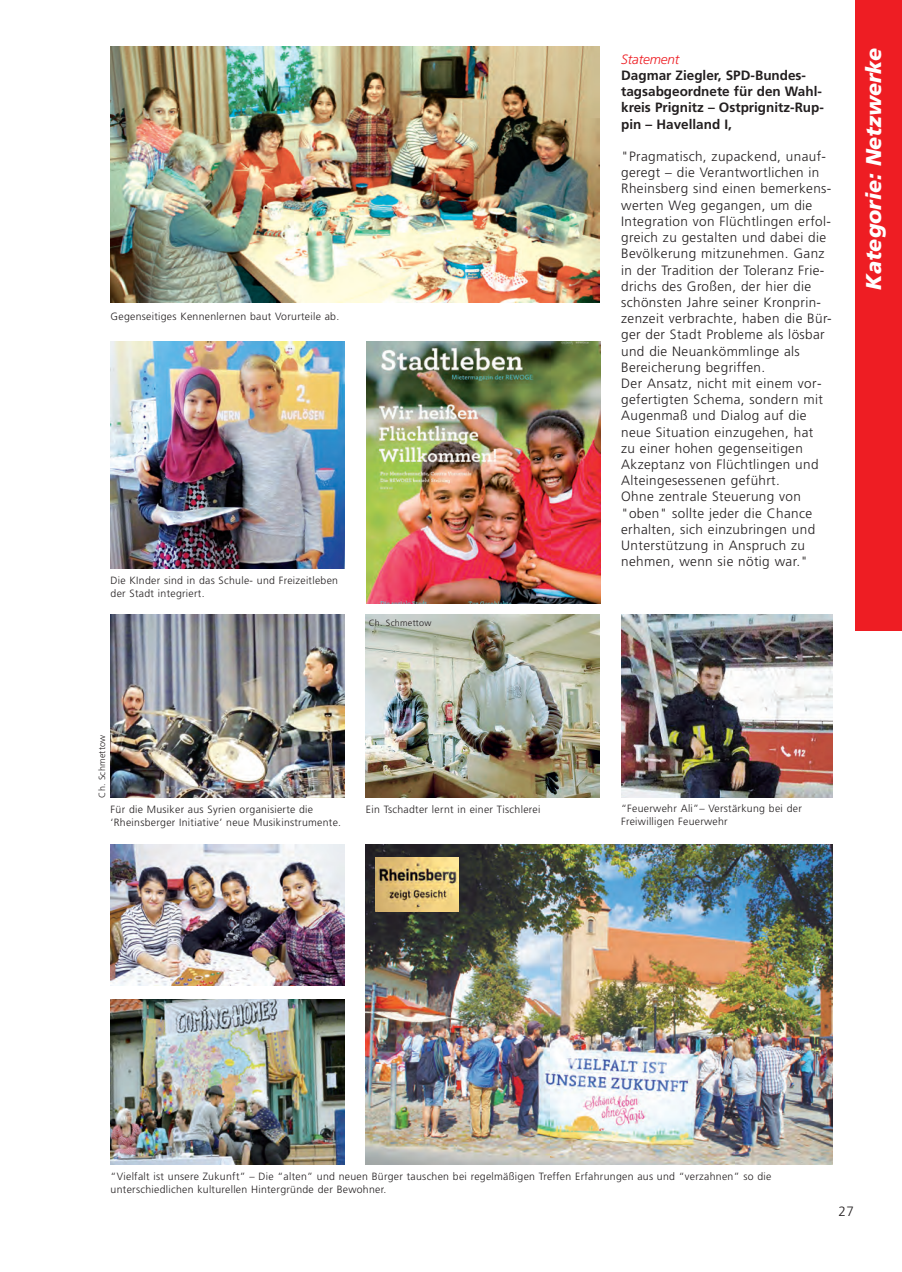
<style>
.page{position:relative;width:902px;height:1272px;background:#fff}
.page>*{position:absolute;margin:0;border:0;box-sizing:border-box;transform-origin:0 0}
.t1{font:italic 900 21.45px "Frutiger";color:#fff}
.t2{font:300 13.5px/16.2px "Frutiger";letter-spacing:.03em;color:#231f20}
.t3{font:700 13.5px/16.2px "Frutiger";color:#231f20}
.t4{font:italic 300 13.5px "Frutiger";letter-spacing:-.01em;color:#ee1d23}
.t5{font:300 10.5px/12.6px "Frutiger";letter-spacing:.03em;color:#231f20}
.t6{font:300 9px "Frutiger";letter-spacing:.03em;color:#231f20}
</style>
<div class="page">
<div style="left:855px;top:0;width:46px;height:631px;background:#ee1d23"></div>
<img style="left:366px;top:844px;width:466px;height:320px">
<img style="left:375px;top:857px;width:84px;height:54px">
<img style="left:111px;top:999px;width:233px;height:165px">
<img style="left:111px;top:844px;width:233px;height:141px">
<img style="left:111px;top:47px;width:489px;height:255px">
<img style="left:366px;top:615px;width:234px;height:182px">
<img style="left:621px;top:614px;width:211px;height:183px">
<img style="left:366px;top:341px;width:234px;height:262px">
<img style="left:111px;top:342px;width:233px;height:226px">
<img style="left:111px;top:614px;width:233px;height:183px">
<p class="t5" style="left:111px;top:311px;width:230px">Gegenseitiges Kennenlernen baut Vorurteile ab.</p>
<p class="t5" style="left:111px;top:575px;width:229px">Die KInder sind in das Schule- und Freizeitleben der Stadt integriert.</p>
<p class="t6" style="left:368px;top:619px;width:64px">Ch. Schmettow</p>
<p class="t6" style="left:98px;top:797px;width:64px;rotate:-90deg">Ch. Schmettow</p>
<p class="t5" style="left:111px;top:803px;width:204px">Für die Musiker aus Syrien organisierte die</p>
<p class="t5" style="left:366px;top:803px;width:176px">Ein Tschadter lernt in einer Tischlerei</p>
<p class="t5" style="left:111px;top:816px;width:232px">‘Rheinsberger Initiative’ neue Musikinstrumente.</p>
<p class="t4" style="left:621px;top:54px;width:60px">Statement</p>
<p class="t3" style="left:621px;top:68px;width:204px">Dagmar Ziegler, SPD-Bundes&shy;tagsabgeordnete für den Wahl&shy;kreis Prignitz – Ostprignitz-Rup&shy;pin – Havelland I,</p>
<p class="t2" style="left:621px;top:149px;width:212px">"Pragmatisch, zupackend, unauf&shy;geregt – die Verantwortlichen in<br>Rheinsberg sind einen bemerkens&shy;werten Weg gegangen, um die<br>Integration von Flüchtlingen erfol&shy;greich zu gestalten und dabei die<br>Bevölkerung mitzunehmen. Ganz in der Tradition der Toleranz Frie&shy;drichs des Großen, der hier die schönsten Jahre seiner Kronprin&shy;zenzeit verbrachte, haben die Bür&shy;ger der Stadt Probleme als lösbar und die Neuankömmlinge als<br>Bereicherung begriffen.<br>Der Ansatz, nicht mit einem vor&shy;gefertigten Schema, sondern mit<br>Augenmaß und Dialog auf die neue Situation einzugehen, hat<br>zu einer hohen gegenseitigen<br>Akzeptanz von Flüchtlingen und<br>Alteingesessenen geführt.<br>Ohne zentrale Steuerung von "oben" sollte jeder die Chance erhalten, sich einzubringen und<br>Unterstützung in Anspruch zu nehmen, wenn sie nötig war."</p>
<h1 class="t1" style="left:864px;top:289px;width:244px;rotate:-90deg">Kategorie: Netzwerke</h1>
<p class="t5" style="left:621px;top:803px;width:182px">“Feuerwehr Ali”– Verstärkung bei der<br>Freiwilligen Feuerwehr</p>
<p class="t5" style="left:111px;top:1170px;width:662px">“Vielfalt ist unsere Zukunft” – Die “alten” und neuen Bürger tauschen bei regelmäßigen Treffen Erfahrungen aus und “verzahnen” so die unterschiedlichen kulturellen Hintergründe der Bewohner.</p>
<p class="t2" style="left:838px;top:1203px;width:17px">27</p>
</div>
